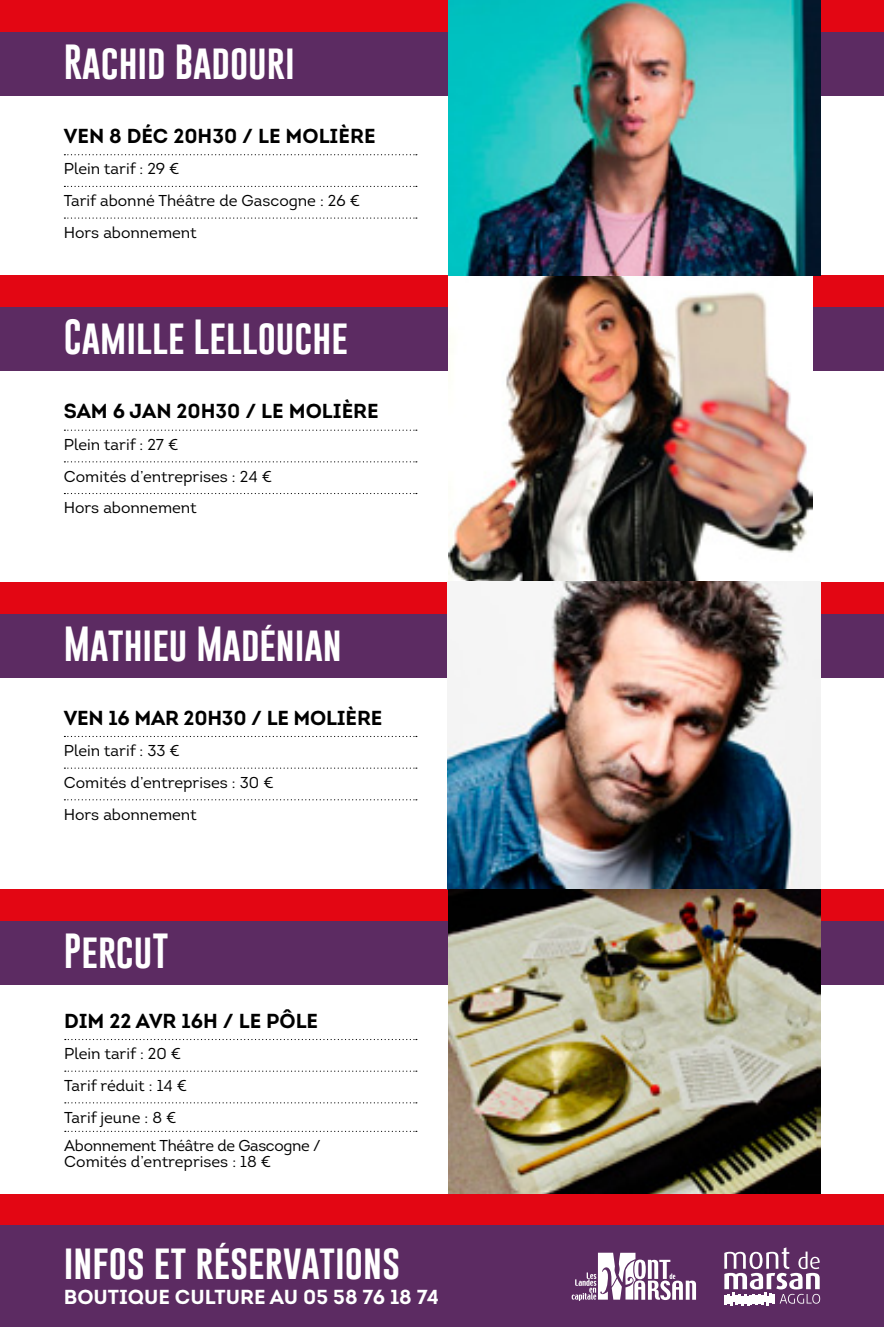
<style>
.page{position:relative;width:884px;height:1327px;background:#fff}
.page>*{position:absolute;margin:0;border:0;box-sizing:border-box;transform-origin:0 0}
.t1{font:36px "Gobold";color:#fff}
.t2{font:700 20.25px "Intro";color:#000}
.t3{font:700 20.25px "Intro";color:#fff}
.t4{font:15.75px/31.7px "Intro";color:#000}
.t5{font:15.75px/15.8px "Intro";letter-spacing:-.02em;color:#000}
</style>
<div class="page">
<svg style="left:64px;top:430px;width:353px;height:1px"></svg>
<svg style="left:64px;top:461px;width:353px;height:1px"></svg>
<svg style="left:64px;top:493px;width:353px;height:1px"></svg>
<svg style="left:64px;top:154px;width:353px;height:1px"></svg>
<svg style="left:64px;top:186px;width:353px;height:1px"></svg>
<svg style="left:64px;top:217px;width:353px;height:2px"></svg>
<div style="left:0;top:307px;width:883px;height:64px;background:#5c2b62"></div>
<div style="left:0;top:275px;width:883px;height:32px;background:#e30613"></div>
<div style="left:0;top:0;width:883px;height:32px;background:#e30613"></div>
<div style="left:0;top:32px;width:883px;height:64px;background:#5c2b62"></div>
<img style="left:448px;top:275px;width:364px;height:307px">
<img style="left:448px;top:0;width:372px;height:275px">
<svg style="left:65px;top:1039px;width:352px;height:1px"></svg>
<svg style="left:65px;top:1070px;width:352px;height:1px"></svg>
<svg style="left:65px;top:1102px;width:352px;height:1px"></svg>
<svg style="left:65px;top:1130px;width:352px;height:2px"></svg>
<div style="left:0;top:921px;width:883px;height:64px;background:#5c2b62"></div>
<svg style="left:64px;top:736px;width:353px;height:1px"></svg>
<svg style="left:64px;top:767px;width:353px;height:1px"></svg>
<svg style="left:64px;top:799px;width:353px;height:1px"></svg>
<div style="left:0;top:613px;width:883px;height:64px;background:#5c2b62"></div>
<div style="left:0;top:582px;width:883px;height:31px;background:#e30613"></div>
<div style="left:0;top:889px;width:883px;height:32px;background:#e30613"></div>
<img style="left:447px;top:582px;width:373px;height:611px">
<div style="left:0;top:1193px;width:883px;height:32px;background:#e30613"></div>
<div style="left:0;top:1225px;width:883px;height:102px;background:#5c2b62"></div>
<svg style="left:571px;top:1252px;width:125px;height:49px"></svg>
<svg style="left:724px;top:1247px;width:96px;height:59px"></svg>
<h1 class="t1" style="left:64px;top:39px;width:232px">Rachid Badouri</h1>
<p class="t2" style="left:64px;top:123px;width:313px">VEN 8 DÉC 20H30 / LE MOLIÈRE</p>
<p class="t4" style="left:64px;top:153px;width:298px">Plein tarif : 29 €<br>Tarif abonné Théâtre de Gascogne : 26 €<br>Hors abonnement</p>
<h1 class="t1" style="left:64px;top:314px;width:285px">Camille Lellouche</h1>
<p class="t2" style="left:64px;top:398px;width:316px">SAM 6 JAN 20H30 / LE MOLIÈRE</p>
<p class="t4" style="left:64px;top:429px;width:210px">Plein tarif : 27 €<br>Comités d’entreprises : 24 €<br>Hors abonnement</p>
<h1 class="t1" style="left:64px;top:620px;width:279px">Mathieu Madénian</h1>
<p class="t2" style="left:64px;top:704px;width:320px">VEN 16 MAR 20H30 / LE MOLIÈRE</p>
<p class="t4" style="left:64px;top:735px;width:211px">Plein tarif : 33 €<br>Comités d’entreprises : 30 €<br>Hors abonnement</p>
<h1 class="t1" style="left:64px;top:928px;width:106px">PercuT</h1>
<p class="t2" style="left:64px;top:1007px;width:255px">DIM 22 AVR 16H / LE PÔLE</p>
<p class="t4" style="left:64px;top:1038px;width:124px">Plein tarif : 20 €<br>Tarif réduit : 14 €<br>Tarif jeune : 8 €</p>
<p class="t5" style="left:64px;top:1137px;width:258px">Abonnement Théâtre de Gascogne /<br>Comités d’entreprises : 18 €</p>
<h1 class="t1" style="left:64px;top:1239px;width:338px">infos et réservations</h1>
<p class="t3" style="left:64px;top:1283px;width:376px">BOUTIQUE CULTURE AU 05 58 76 18 74</p>
</div>
